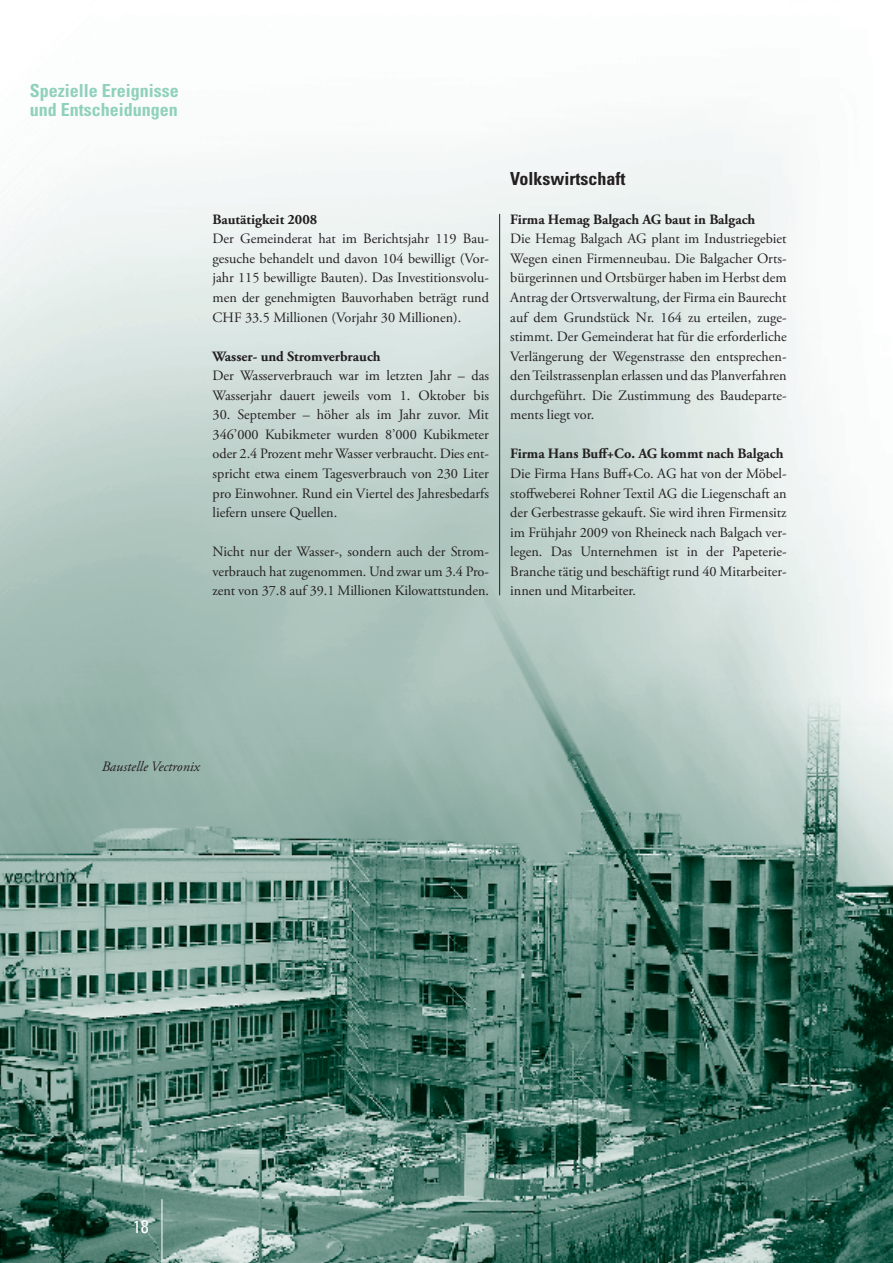
<style>
.page{position:relative;width:893px;height:1263px;background:#fff}
.page>*{position:absolute;margin:0;border:0;box-sizing:border-box;transform-origin:0 0}
.t1{font:700 condensed 18px/19.5px "Univers";color:#90d1bc}
.t2{font:700 condensed 18px "Univers";color:#231f20}
.t3{font:condensed 18px "Univers";color:#fff}
.t4{font:14.25px/19.5px "Adobe Garamond Pro";color:#231f20;text-align:justify}
.t5{font:700 14.25px "Adobe Garamond Pro";color:#231f20}
.t6{font:italic 14.25px "Adobe Garamond Pro";color:#231f20}
</style>
<div class="page">
<img style="left:0;top:112px;width:893px;height:1151px">
<hr style="left:499px;top:214px;width:1px;height:381px;background:#231f20">
<hr style="left:162px;top:1199px;width:1px;height:64px;background:#fff">
<p class="t1" style="left:30px;top:80px;width:151px">Spezielle Ereignisse und Entscheidungen</p>
<p class="t5" style="left:213px;top:211px;width:106px">Bautätigkeit 2008</p>
<p class="t4" style="left:213px;top:229px;width:278px">Der Gemeinderat hat im Berichtsjahr 119 Bau&shy;gesuche behandelt und davon 104 bewilligt (Vor&shy;jahr 115 bewilligte Bauten). Das Investitionsvolu&shy;men der genehmigten Bauvorhaben beträgt rund CHF 33.5 Millionen (Vorjahr 30 Millionen).</p>
<p class="t5" style="left:213px;top:348px;width:170px">Wasser- und Stromverbrauch</p>
<p class="t4" style="left:213px;top:366px;width:278px">Der Wasserverbrauch war im letzten Jahr – das<br>Wasserjahr dauert jeweils vom 1. Oktober bis</p>
<p class="t4" style="left:213px;top:406px;width:278px">30. September – höher als im Jahr zuvor. Mit 346’000 Kubikmeter wurden 8’000 Kubikmeter oder 2.4 Prozent mehr Wasser verbraucht. Dies ent&shy;spricht etwa einem Tagesverbrauch von 230 Liter pro Einwohner. Rund ein Viertel des Jahresbedarfs liefern unsere Quellen.</p>
<p class="t4" style="left:213px;top:542px;width:278px">Nicht nur der Wasser-, sondern auch der Strom&shy;verbrauch hat zugenommen. Und zwar um 3.4 Pro&shy;zent von 37.8 auf 39.1 Millionen Kilowattstunden.</p>
<p class="t2" style="left:510px;top:167px;width:117px">Volkswirtschaft</p>
<p class="t5" style="left:510px;top:211px;width:247px">Firma Hemag Balgach AG baut in Balgach</p>
<p class="t4" style="left:510px;top:229px;width:278px">Die Hemag Balgach AG plant im Industriegebiet Wegen einen Firmenneubau. Die Balgacher Orts&shy;bürgerinnen und Ortsbürger haben im Herbst dem Antrag der Ortsverwaltung, der Firma ein Baurecht auf dem Grundstück Nr. 164 zu erteilen, zuge&shy;stimmt. Der Gemeinderat hat für die erforderliche Verlängerung der Wegenstrasse den entsprechen&shy;den Teilstrassenplan erlassen und das Planverfahren durchgeführt. Die Zustimmung des Baudeparte&shy;ments liegt vor.</p>
<p class="t5" style="left:510px;top:446px;width:275px">Firma Hans Buff+Co. AG kommt nach Balgach</p>
<p class="t4" style="left:510px;top:464px;width:278px">Die Firma Hans Buff+Co. AG hat von der Möbel&shy;stoffweberei Rohner Textil AG die Liegenschaft an der Gerbestrasse gekauft. Sie wird ihren Firmensitz im Frühjahr 2009 von Rheineck nach Balgach ver&shy;legen. Das Unternehmen ist in der Papeterie-Branche tätig und beschäftigt rund 40 Mitarbeiter&shy;innen und Mitarbeiter.</p>
<p class="t6" style="left:102px;top:758px;width:100px">Baustelle Vectronix</p>
<p class="t3" style="left:133px;top:1215px;width:17px">18</p>
</div>
